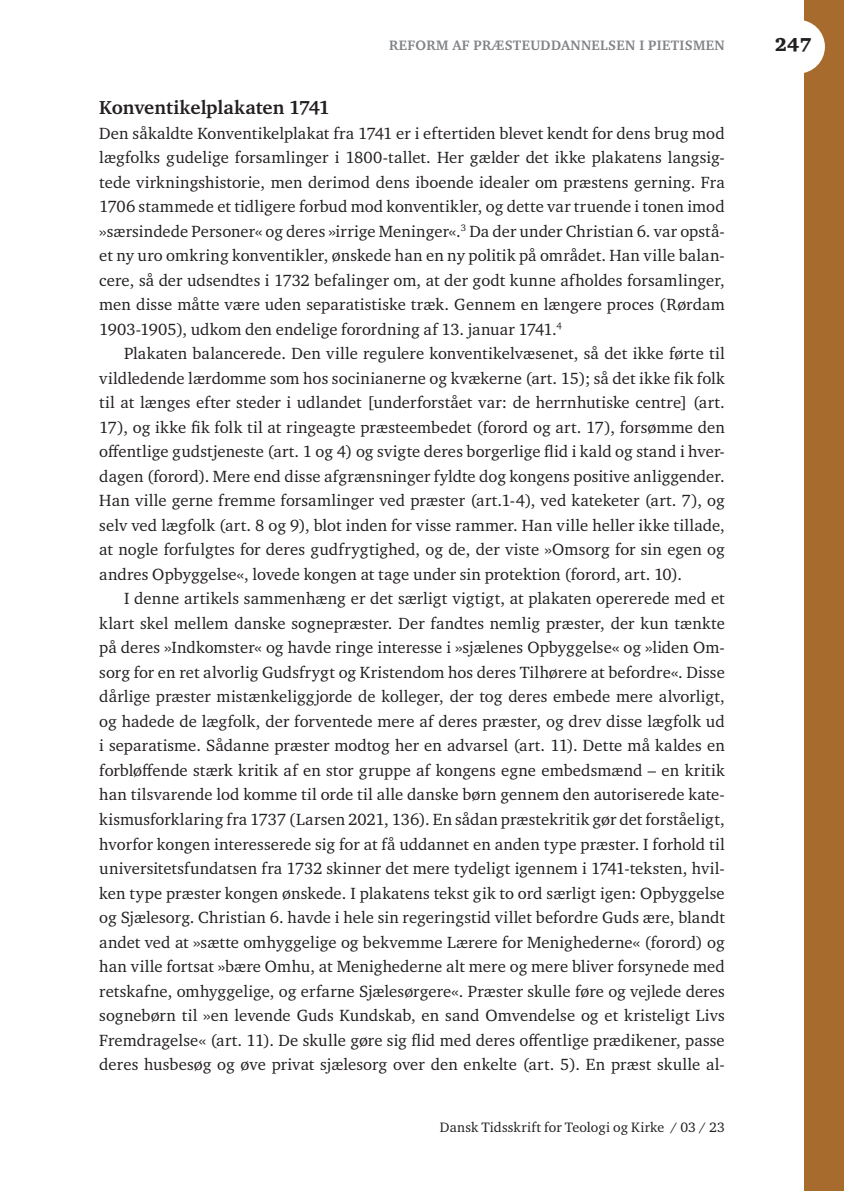
<style>
.page{position:relative;width:844px;height:1191px;background:#fff}
.page>*{position:absolute;margin:0;border:0;box-sizing:border-box;transform-origin:0 0}
.t1{font:700 19.25px "Charter ITC Std";color:#231f20}
.t2{font:900 19.25px "Charter ITC Std";color:#231f20}
.t3{font:16.62px/24.5px "Charter ITC Std";color:#231f20;text-align:justify}
.t4{font:14px "Charter ITC Std";letter-spacing:.01em;color:#231f20}
.t5{font:700 14px "Charter ITC Std";letter-spacing:.025em;color:#808285}
</style>
<div class="page">
<div style="left:804px;top:0;width:39px;height:1191px;background:#a76b2d"></div>
<div style="left:771px;top:20px;width:53px;height:54px;background:#fff;border-radius:50%"></div>
<p class="t5" style="left:389px;top:37px;width:337px">REFORM AF PRÆSTEUDDANNELSEN I PIETISMEN</p>
<p class="t1" style="left:99px;top:96px;width:232px">Konventikelplakaten 1741</p>
<p class="t3" style="left:99px;top:120px;width:627px">Den såkaldte Konventikelplakat fra 1741 er i eftertiden blevet kendt for dens brug mod lægfolks gudelige forsamlinger i 1800-tallet. Her gælder det ikke plakatens langsig&shy;tede virkningshistorie, men derimod dens iboende idealer om præstens gerning. Fra 1706 stammede et tidligere forbud mod konventikler, og dette var truende i tonen imod »særsindede Personer« og deres »irrige Meninger«.<sup>3</sup> Da der under Christian 6. var opstå&shy;et ny uro omkring konventikler, ønskede han en ny politik på området. Han ville balan&shy;cere, så der udsendtes i 1732 befalinger om, at der godt kunne afholdes forsamlinger, men disse måtte være uden separatistiske træk. Gennem en længere proces (Rørdam 1903-1905), udkom den endelige forordning af 13. januar 1741.<sup>4</sup></p>
<p class="t3" style="left:99px;top:341px;width:627px;text-indent:25px">Plakaten balancerede. Den ville regulere konventikelvæsenet, så det ikke førte til vildledende lærdomme som hos socinianerne og kvækerne (art. 15); så det ikke fik folk til at længes efter steder i udlandet [underforstået var: de herrnhutiske centre] (art.<br>17), og ikke fik folk til at ringeagte præsteembedet (forord og art. 17), forsømme den offentlige gudstjeneste (art. 1 og 4) og svigte deres borgerlige flid i kald og stand i hver&shy;dagen (forord). Mere end disse afgrænsninger fyldte dog kongens positive anliggender.<br>Han ville gerne fremme forsamlinger ved præster (art.1-4), ved kateketer (art. 7), og selv ved lægfolk (art. 8 og 9), blot inden for visse rammer. Han ville heller ikke tillade, at nogle forfulgtes for deres gudfrygtighed, og de, der viste »Omsorg for sin egen og andres Opbyggelse«, lovede kongen at tage under sin protektion (forord, art. 10).</p>
<p class="t3" style="left:99px;top:586px;width:627px;text-indent:25px">I denne artikels sammenhæng er det særligt vigtigt, at plakaten opererede med et klart skel mellem danske sognepræster. Der fandtes nemlig præster, der kun tænkte på deres »Indkomster« og havde ringe interesse i »sjælenes Opbyggelse« og »liden Om&shy;sorg for en ret alvorlig Gudsfrygt og Kristendom hos deres Tilhørere at befordre«. Disse dårlige præster mistænkeliggjorde de kolleger, der tog deres embede mere alvorligt, og hadede de lægfolk, der forventede mere af deres præster, og drev disse lægfolk ud i separatisme. Sådanne præster modtog her en advarsel (art. 11). Dette må kaldes en forbløffende stærk kritik af en stor gruppe af kongens egne embedsmænd – en kritik han tilsvarende lod komme til orde til alle danske børn gennem den autoriserede kate&shy;kismusforklaring fra 1737 (Larsen 2021, 136). En sådan præstekritik gør det forståeligt, hvorfor kongen interesserede sig for at få uddannet en anden type præster. I forhold til universitetsfundatsen fra 1732 skinner det mere tydeligt igennem i 1741-teksten, hvil&shy;ken type præster kongen ønskede. I plakatens tekst gik to ord særligt igen: Opbyggelse og Sjælesorg. Christian 6. havde i hele sin regeringstid villet befordre Guds ære, blandt andet ved at »sætte omhyggelige og bekvemme Lærere for Menighederne« (forord) og han ville fortsat »bære Omhu, at Menighederne alt mere og mere bliver forsynede med retskafne, omhyggelige, og erfarne Sjælesørgere«. Præster skulle føre og vejlede deres sognebørn til »en levende Guds Kundskab, en sand Omvendelse og et kristeligt Livs Fremdragelse« (art. 11). De skulle gøre sig flid med deres offentlige prædikener, passe deres husbesøg og øve privat sjælesorg over den enkelte (art. 5). En præst skulle al-</p>
<p class="t4" style="left:440px;top:1118px;width:286px">Dansk Tidsskrift for Teologi og Kirke / 03 / 23</p>
<p class="t2" style="left:774px;top:33px;width:38px">247</p>
</div>
